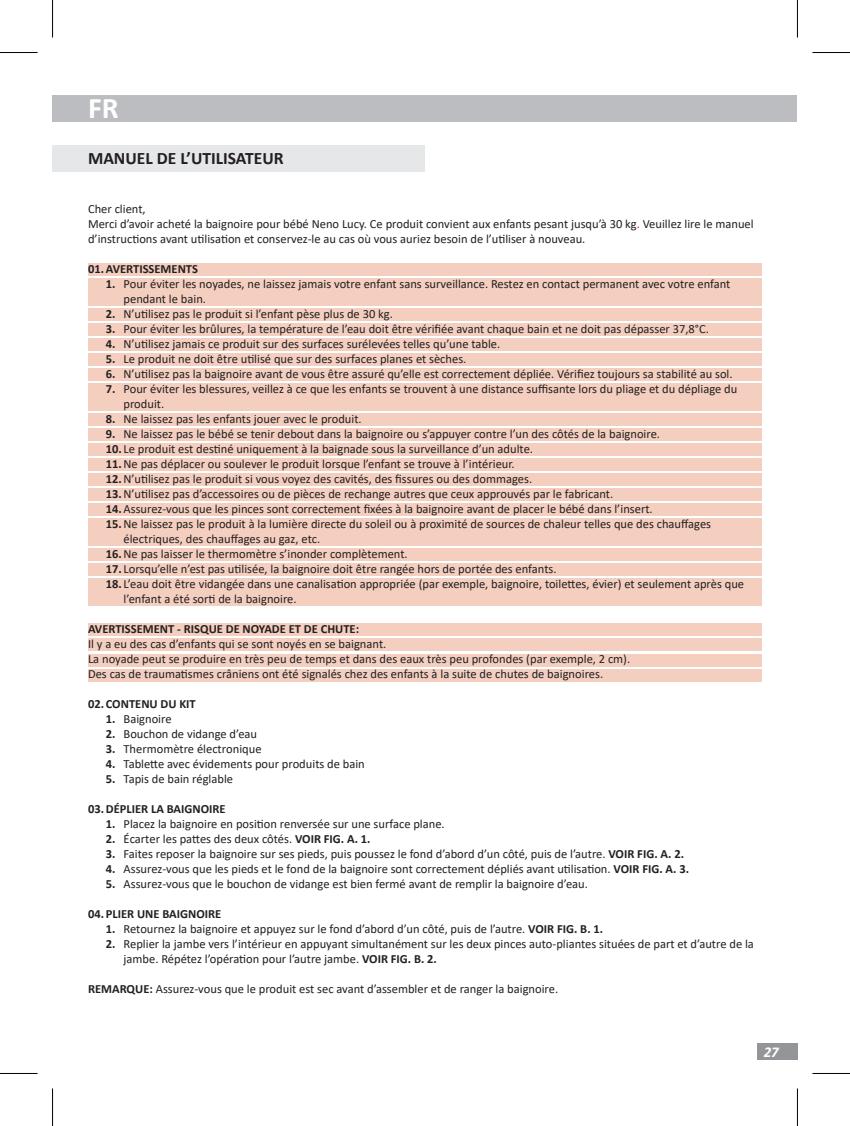
<style>
.page{position:relative;width:850px;height:1126px;background:#fff}
.page>*{position:absolute;margin:0;border:0;box-sizing:border-box;transform-origin:0 0}
.t1{font:700 30px "Calibri";color:#fff}
.JĘZYK_do_spisu_treści{font:700 17.5px "Calibri";color:#231f20}
.t2{font:italic 700 15px "Calibri";color:#fff}
.List_Paragraph{font:12.5px/15px "Calibri";color:#231f20}
.t3{font:700 12.5px "Calibri";color:#231f20}
.s1{color:#f00}
.s2{font-weight:700}
</style>
<div class="page">
<div style="left:757px;top:1042px;width:40px;height:17px;background:#939598"></div>
<div style="left:52px;top:145px;width:373px;height:27px;background:#e6e7e9"></div>
<div style="left:52px;top:95px;width:745px;height:27px;background:#bcbdc0"></div>
<div style="left:88px;top:263px;width:673px;height:13px;background:#f4cfc0"></div>
<div style="left:88px;top:278px;width:673px;height:28px;background:#f4cfc0"></div>
<div style="left:88px;top:308px;width:673px;height:13px;background:#f4cfc0"></div>
<div style="left:88px;top:323px;width:673px;height:13px;background:#f4cfc0"></div>
<div style="left:88px;top:338px;width:673px;height:13px;background:#f4cfc0"></div>
<div style="left:88px;top:353px;width:673px;height:13px;background:#f4cfc0"></div>
<div style="left:88px;top:368px;width:673px;height:13px;background:#f4cfc0"></div>
<div style="left:88px;top:383px;width:673px;height:28px;background:#f4cfc0"></div>
<div style="left:88px;top:413px;width:673px;height:13px;background:#f4cfc0"></div>
<div style="left:88px;top:428px;width:673px;height:13px;background:#f4cfc0"></div>
<div style="left:88px;top:443px;width:673px;height:13px;background:#f4cfc0"></div>
<div style="left:88px;top:458px;width:673px;height:13px;background:#f4cfc0"></div>
<div style="left:88px;top:473px;width:673px;height:13px;background:#f4cfc0"></div>
<div style="left:88px;top:488px;width:673px;height:13px;background:#f4cfc0"></div>
<div style="left:88px;top:503px;width:673px;height:13px;background:#f4cfc0"></div>
<div style="left:88px;top:518px;width:673px;height:28px;background:#f4cfc0"></div>
<div style="left:88px;top:548px;width:673px;height:13px;background:#f4cfc0"></div>
<div style="left:88px;top:563px;width:673px;height:13px;background:#f4cfc0"></div>
<div style="left:88px;top:578px;width:673px;height:28px;background:#f4cfc0"></div>
<div style="left:88px;top:623px;width:673px;height:13px;background:#f4cfc0"></div>
<div style="left:88px;top:638px;width:673px;height:13px;background:#f4cfc0"></div>
<div style="left:88px;top:653px;width:673px;height:13px;background:#f4cfc0"></div>
<div style="left:88px;top:668px;width:673px;height:13px;background:#f4cfc0"></div>
<hr style="left:0;top:52px;width:38px;height:1px;background:#000">
<hr style="left:812px;top:52px;width:37px;height:1px;background:#000">
<hr style="left:0;top:1073px;width:38px;height:1px;background:#000">
<hr style="left:812px;top:1073px;width:37px;height:1px;background:#000">
<hr style="left:52px;top:0;width:1px;height:38px;background:#000">
<hr style="left:52px;top:1088px;width:1px;height:37px;background:#000">
<hr style="left:796px;top:0;width:1px;height:38px;background:#000">
<hr style="left:796px;top:1088px;width:1px;height:37px;background:#000">
<p class="t1" style="left:88px;top:86px;width:32px">FR</p>
<p class="JĘZYK_do_spisu_treści" style="left:88px;top:145px;width:197px">MANUEL DE L’UTILISATEUR</p>
<p class="List_Paragraph" style="left:88px;top:201px;width:59px">Cher client,</p>
<p class="List_Paragraph" style="left:88px;top:216px;width:667px">Merci d’avoir acheté la baignoire pour bébé Neno Lucy. Ce produit convient aux enfants pesant jusqu’à 30 kg<span class="s1">.</span> Veuillez lire le manuel d’instructions avant utilisation et conservez-le au cas où vous auriez besoin de l’utiliser à nouveau.</p>
<p class="t3" style="left:88px;top:260px;width:111px">01.AVERTISSEMENTS</p>
<p class="List_Paragraph" style="left:123px;top:276px;width:608px;text-indent:-18px"><span class="s2">1.</span> Pour éviter les noyades, ne laissez jamais votre enfant sans surveillance. Restez en contact permanent avec votre enfant pendant le bain.</p>
<p class="List_Paragraph" style="left:106px;top:306px;width:288px"><span class="s2">2.</span> N’utilisez pas le produit si l’enfant pèse plus de 30 kg.</p>
<p class="List_Paragraph" style="left:106px;top:321px;width:604px"><span class="s2">3.</span> Pour éviter les brûlures, la température de l’eau doit être vérifiée avant chaque bain et ne doit pas dépasser 37,8°C.</p>
<p class="List_Paragraph" style="left:106px;top:336px;width:396px"><span class="s2">4.</span> N’utilisez jamais ce produit sur des surfaces surélevées telles qu’une table.</p>
<p class="List_Paragraph" style="left:106px;top:351px;width:362px"><span class="s2">5.</span> Le produit ne doit être utilisé que sur des surfaces planes et sèches.</p>
<p class="List_Paragraph" style="left:106px;top:366px;width:628px"><span class="s2">6.</span> N’utilisez pas la baignoire avant de vous être assuré qu’elle est correctement dépliée. Vérifiez toujours sa stabilité au sol.</p>
<p class="List_Paragraph" style="left:123px;top:381px;width:615px;text-indent:-18px"><span class="s2">7.</span> Pour éviter les blessures, veillez à ce que les enfants se trouvent à une distance suffisante lors du pliage et du dépliage du produit.</p>
<p class="List_Paragraph" style="left:106px;top:411px;width:257px"><span class="s2">8.</span> Ne laissez pas les enfants jouer avec le produit.</p>
<p class="List_Paragraph" style="left:106px;top:426px;width:555px"><span class="s2">9.</span> Ne laissez pas le bébé se tenir debout dans la baignoire ou s’appuyer contre l’un des côtés de la baignoire.</p>
<p class="List_Paragraph" style="left:106px;top:441px;width:428px"><span class="s2">10.</span> Le produit est destiné uniquement à la baignade sous la surveillance d’un adulte.</p>
<p class="List_Paragraph" style="left:106px;top:456px;width:410px"><span class="s2">11.</span>Ne pas déplacer ou soulever le produit lorsque l’enfant se trouve à l’intérieur.</p>
<p class="List_Paragraph" style="left:106px;top:471px;width:427px"><span class="s2">12.</span>N’utilisez pas le produit si vous voyez des cavités, des fissures ou des dommages.</p>
<p class="List_Paragraph" style="left:106px;top:486px;width:508px"><span class="s2">13.</span>N’utilisez pas d’accessoires ou de pièces de rechange autres que ceux approuvés par le fabricant.</p>
<p class="List_Paragraph" style="left:106px;top:501px;width:548px"><span class="s2">14.</span>Assurez-vous que les pinces sont correctement fixées à la baignoire avant de placer le bébé dans l’insert.</p>
<p class="List_Paragraph" style="left:123px;top:516px;width:588px;text-indent:-18px"><span class="s2">15.</span>Ne laissez pas le produit à la lumière directe du soleil ou à proximité de sources de chaleur telles que des chauffages électriques, des chauffages au gaz, etc.</p>
<p class="List_Paragraph" style="left:106px;top:546px;width:303px"><span class="s2">16.</span>Ne pas laisser le thermomètre s’inonder complètement.</p>
<p class="List_Paragraph" style="left:106px;top:561px;width:452px"><span class="s2">17.</span> Lorsqu’elle n’est pas utilisée, la baignoire doit être rangée hors de portée des enfants.</p>
<p class="List_Paragraph" style="left:123px;top:576px;width:621px;text-indent:-18px"><span class="s2">18.</span> L’eau doit être vidangée dans une canalisation appropriée (par exemple, baignoire, toilettes, évier) et seulement après que l’enfant a été sorti de la baignoire.</p>
<p class="t3" style="left:88px;top:620px;width:272px">AVERTISSEMENT - RISQUE DE NOYADE ET DE CHUTE:</p>
<p class="List_Paragraph" style="left:88px;top:636px;width:300px">Il y a eu des cas d’enfants qui se sont noyés en se baignant.</p>
<p class="List_Paragraph" style="left:88px;top:651px;width:543px">La noyade peut se produire en très peu de temps et dans des eaux très peu profondes (par exemple, 2 cm).</p>
<p class="List_Paragraph" style="left:88px;top:666px;width:516px">Des cas de traumatismes crâniens ont été signalés chez des enfants à la suite de chutes de baignoires.</p>
<p class="t3" style="left:88px;top:695px;width:109px">02. CONTENU DU KIT</p>
<p class="List_Paragraph" style="left:106px;top:711px;width:67px"><span class="s2">1.</span> Baignoire</p>
<p class="List_Paragraph" style="left:106px;top:726px;width:153px"><span class="s2">2.</span> Bouchon de vidange d’eau</p>
<p class="List_Paragraph" style="left:106px;top:741px;width:157px"><span class="s2">3.</span> Thermomètre électronique</p>
<p class="List_Paragraph" style="left:106px;top:756px;width:260px"><span class="s2">4.</span> Tablette avec évidements pour produits de bain</p>
<p class="List_Paragraph" style="left:106px;top:771px;width:129px"><span class="s2">5.</span> Tapis de bain réglable</p>
<p class="t3" style="left:88px;top:800px;width:139px">03.DÉPLIER LA BAIGNOIRE</p>
<p class="List_Paragraph" style="left:106px;top:816px;width:340px"><span class="s2">1.</span> Placez la baignoire en position renversée sur une surface plane.</p>
<p class="List_Paragraph" style="left:106px;top:831px;width:266px"><span class="s2">2.</span> Écarter les pattes des deux côtés. <span class="s2">VOIR FIG. A. 1.</span></p>
<p class="List_Paragraph" style="left:106px;top:846px;width:579px"><span class="s2">3.</span> Faites reposer la baignoire sur ses pieds, puis poussez le fond d’abord d’un côté, puis de l’autre. <span class="s2">VOIR FIG. A. 2.</span></p>
<p class="List_Paragraph" style="left:106px;top:861px;width:584px"><span class="s2">4.</span> Assurez-vous que les pieds et le fond de la baignoire sont correctement dépliés avant utilisation. <span class="s2">VOIR FIG. A. 3.</span></p>
<p class="List_Paragraph" style="left:106px;top:876px;width:483px"><span class="s2">5.</span> Assurez-vous que le bouchon de vidange est bien fermé avant de remplir la baignoire d’eau.</p>
<p class="t3" style="left:88px;top:905px;width:135px">04. PLIER UNE BAIGNOIRE</p>
<p class="List_Paragraph" style="left:106px;top:921px;width:498px"><span class="s2">1.</span> Retournez la baignoire et appuyez sur le fond d’abord d’un côté, puis de l’autre. <span class="s2">VOIR FIG. B. 1.</span></p>
<p class="List_Paragraph" style="left:123px;top:936px;width:631px;text-indent:-18px"><span class="s2">2.</span> Replier la jambe vers l’intérieur en appuyant simultanément sur les deux pinces auto-pliantes situées de part et d’autre de la jambe. Répétez l’opération pour l’autre jambe. <span class="s2">VOIR FIG. B. 2.</span></p>
<p class="List_Paragraph" style="left:88px;top:981px;width:471px"><span class="s2">REMARQUE:</span> Assurez-vous que le produit est sec avant d’assembler et de ranger la baignoire.</p>
<p class="t2" style="left:763px;top:1041px;width:17px">27</p>
</div>
